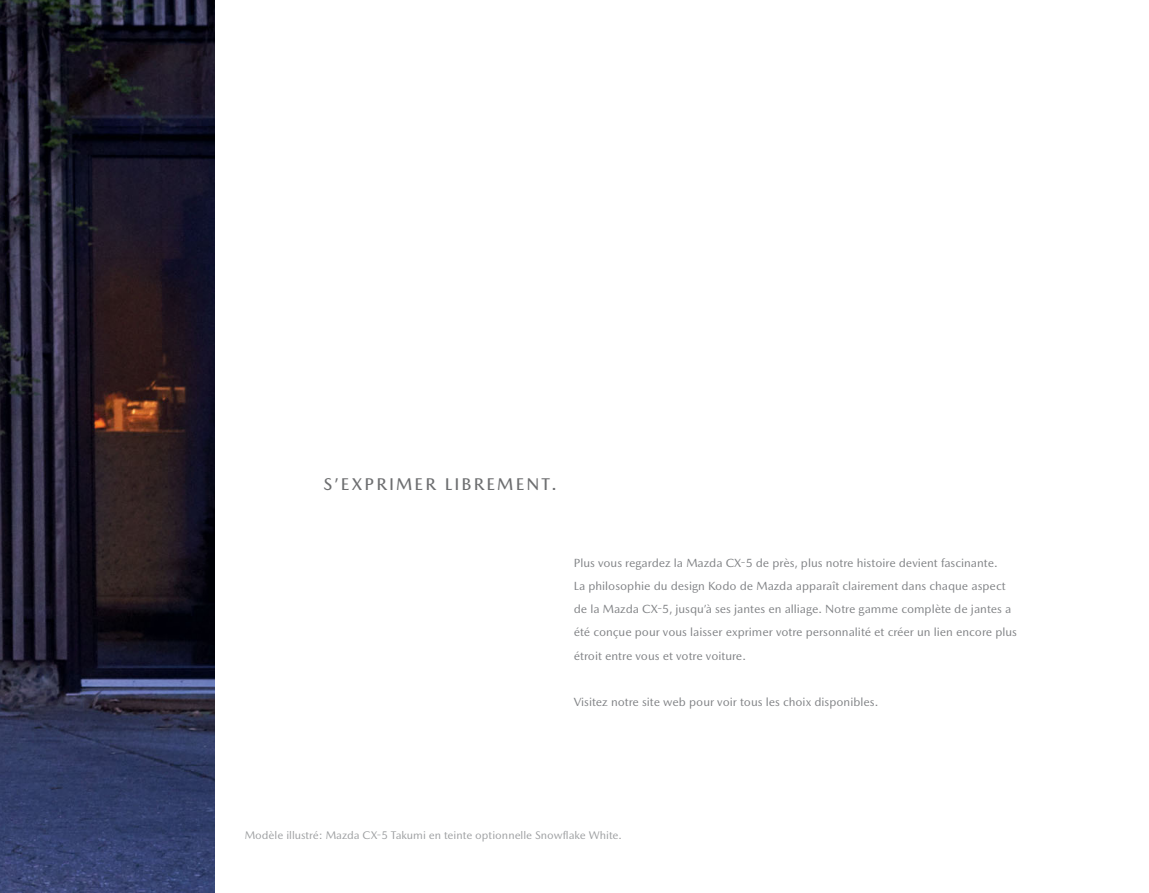
<style>
.page{position:relative;width:1149px;height:893px;background:#fff}
.page>*{position:absolute;margin:0;border:0;box-sizing:border-box;transform-origin:0 0}
.t1{font:500 17.25px "Mazda Type Cyrillic";letter-spacing:.125em;color:#6d6e70}
.t2{font:12px/23.2px "Mazda Type Cyrillic";color:#808285}
.t3{font:11.25px "Mazda Type Cyrillic";color:#9d9fa1}
</style>
<div class="page">
<img style="left:0;top:0;width:215px;height:893px">
<h1 class="t1" style="left:323px;top:477px;width:235px">S’EXPRIMER LIBREMENT.</h1>
<p class="t2" style="left:573px;top:552px;width:444px">Plus vous regardez la Mazda CX-5 de près, plus notre histoire devient fascinante.<br>La philosophie du design Kodo de Mazda apparaît clairement dans chaque aspect de la Mazda CX-5, jusqu’à ses jantes en alliage. Notre gamme complète de jantes a été conçue pour vous laisser exprimer votre personnalité et créer un lien encore plus étroit entre vous et votre voiture.</p>
<p class="t2" style="left:573px;top:692px;width:306px">Visitez notre site web pour voir tous les choix disponibles.</p>
<p class="t3" style="left:244px;top:831px;width:378px">Modèle illustré: Mazda CX-5 Takumi en teinte optionnelle Snowflake White.</p>
</div>
